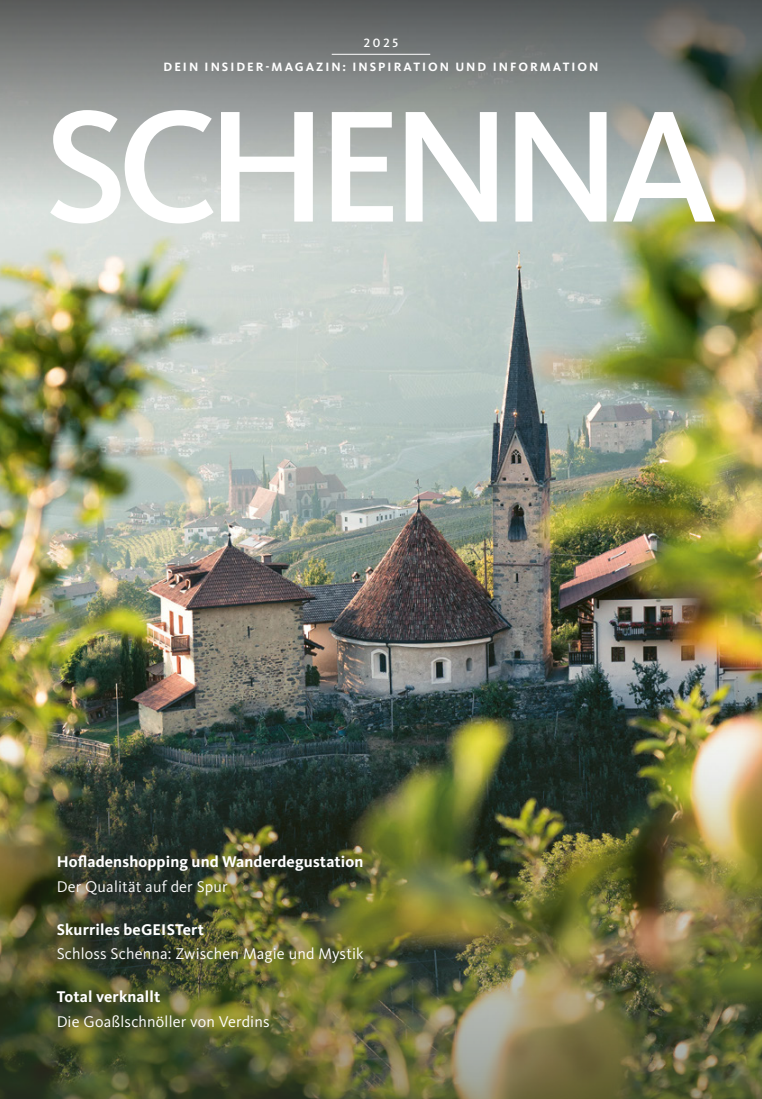
<style>
.page{position:relative;width:762px;height:1099px;background:#fff}
.page>*{position:absolute;margin:0;border:0;box-sizing:border-box;transform-origin:0 0}
.t1{font:500 164.38px "Kievit OT";letter-spacing:-.065em;color:#fff}
.Fließtext{font:16.12px/24.9px "Kievit OT";letter-spacing:.01em;color:#fff}
.Fließtext-2{font:700 16.12px "Kievit OT";letter-spacing:.01em;color:#fff}
.t2{font:700 12.5px "Kievit OT";letter-spacing:.16em;color:#fff}
.t3{font:500 12.5px "Kievit OT";color:#fff}
.s1{font-weight:700}
</style>
<div class="page">
<img style="left:0;top:322px;width:762px;height:358px">
<img style="left:0;top:680px;width:762px;height:418px">
<img style="left:0;top:0;width:762px;height:322px">
<hr style="left:332px;top:54px;width:98px;height:1px;background:#fff">
<svg style="left:13px;top:808px;width:392px;height:131px;background:#3c4329"></svg>
<img style="left:13px;top:875px;width:390px;height:132px">
<svg style="left:13px;top:943px;width:295px;height:131px;background:#51572b"></svg>
<p class="t3" style="left:364px;top:35px;width:36px">2025</p>
<p class="t2" style="left:163px;top:60px;width:436px">DEIN INSIDER-MAGAZIN: INSPIRATION UND INFORMATION</p>
<p class="t1" style="left:44px;top:73px;width:675px">SCHENNA</p>
<p class="Fließtext-2" style="left:57px;top:852px;width:308px">Hofladenshopping und Wanderdegustation</p>
<p class="Fließtext" style="left:57px;top:874px;width:173px">Der Qualität auf der Spur</p>
<p class="Fließtext" style="left:57px;top:916px;width:309px"><span class="s1">Skurriles beGEISTert<br></span>Schloss Schenna: Zwischen Magie und Mystik</p>
<p class="Fließtext" style="left:57px;top:984px;width:214px"><span class="s1">Total verknallt<br></span>Die Goaßlschnöller von Verdins</p>
</div>
